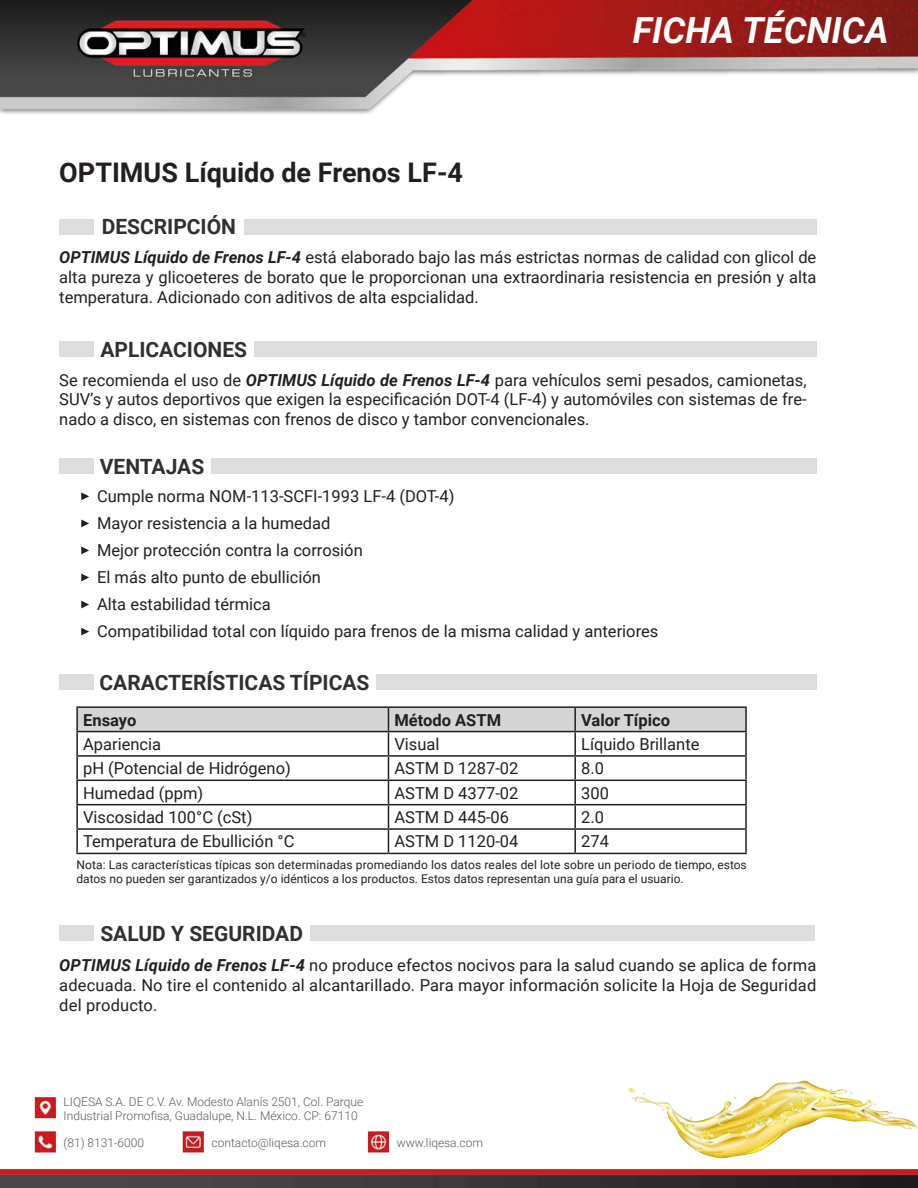
<style>
.page{position:relative;width:918px;height:1188px;background:#fff}
.page>*{position:absolute;margin:0;border:0;box-sizing:border-box;transform-origin:0 0}
.t1{font:italic 700 36px "Roboto";color:#fff}
.t2{font:700 27px "Roboto";color:#231f20}
.t3{font:700 21px "Roboto";color:#312f30}
.t4{font:16.5px/19.8px "Roboto";color:#231f20;text-align:justify}
.t5{font:700 16.5px "Roboto";color:#231f20}
.t6{font:12px/14.4px "Roboto";color:#231f20}
.t7{font:300 12px/14.4px "Roboto";color:#585b5c}
.s1{font-weight:700;font-style:italic}
</style>
<div class="page">
<img style="left:0;top:0;width:918px;height:1188px">
<div style="left:59px;top:219px;width:34px;height:15px;background:#ddd"></div>
<div style="left:244px;top:219px;width:572px;height:15px;background:#ddd"></div>
<div style="left:59px;top:341px;width:34px;height:16px;background:#ddd"></div>
<div style="left:254px;top:341px;width:562px;height:16px;background:#ddd"></div>
<div style="left:59px;top:458px;width:34px;height:16px;background:#ddd"></div>
<div style="left:211px;top:458px;width:605px;height:16px;background:#ddd"></div>
<svg style="left:81px;top:492px;width:8px;height:8px"></svg>
<svg style="left:81px;top:519px;width:8px;height:8px"></svg>
<svg style="left:81px;top:547px;width:8px;height:7px"></svg>
<svg style="left:81px;top:574px;width:8px;height:7px"></svg>
<svg style="left:81px;top:601px;width:8px;height:7px"></svg>
<svg style="left:81px;top:628px;width:8px;height:7px"></svg>
<div style="left:59px;top:675px;width:34px;height:15px;background:#ddd"></div>
<div style="left:376px;top:675px;width:440px;height:15px;background:#ddd"></div>
<div style="left:59px;top:925px;width:34px;height:16px;background:#ddd"></div>
<div style="left:310px;top:925px;width:505px;height:16px;background:#ddd"></div>
<hr style="left:76px;top:706px;width:312px;height:2px;background:#231f20">
<hr style="left:76px;top:708px;width:2px;height:23px;background:#231f20">
<hr style="left:388px;top:706px;width:187px;height:2px;background:#231f20">
<hr style="left:575px;top:706px;width:172px;height:2px;background:#231f20">
<hr style="left:745px;top:708px;width:2px;height:23px;background:#231f20">
<hr style="left:76px;top:731px;width:312px;height:1px;background:#231f20">
<hr style="left:76px;top:732px;width:2px;height:23px;background:#231f20">
<hr style="left:575px;top:731px;width:172px;height:1px;background:#231f20">
<hr style="left:745px;top:732px;width:2px;height:23px;background:#231f20">
<hr style="left:76px;top:755px;width:312px;height:2px;background:#231f20">
<hr style="left:76px;top:757px;width:2px;height:23px;background:#231f20">
<hr style="left:575px;top:755px;width:172px;height:2px;background:#231f20">
<hr style="left:745px;top:757px;width:2px;height:23px;background:#231f20">
<hr style="left:76px;top:780px;width:312px;height:1px;background:#231f20">
<hr style="left:76px;top:781px;width:2px;height:23px;background:#231f20">
<hr style="left:575px;top:780px;width:172px;height:1px;background:#231f20">
<hr style="left:745px;top:781px;width:2px;height:23px;background:#231f20">
<hr style="left:76px;top:804px;width:312px;height:1px;background:#231f20">
<hr style="left:76px;top:805px;width:2px;height:23px;background:#231f20">
<hr style="left:575px;top:804px;width:172px;height:1px;background:#231f20">
<hr style="left:745px;top:805px;width:2px;height:23px;background:#231f20">
<hr style="left:76px;top:828px;width:312px;height:2px;background:#231f20">
<hr style="left:76px;top:830px;width:2px;height:23px;background:#231f20">
<svg style="left:77px;top:707px;width:669px;height:146px"></svg>
<hr style="left:575px;top:828px;width:172px;height:2px;background:#231f20">
<hr style="left:574px;top:830px;width:2px;height:23px;background:#231f20">
<hr style="left:745px;top:830px;width:2px;height:23px;background:#231f20">
<hr style="left:76px;top:853px;width:312px;height:1px;background:#231f20">
<hr style="left:388px;top:853px;width:187px;height:1px;background:#231f20">
<hr style="left:575px;top:853px;width:172px;height:1px;background:#231f20">
<p class="t1" style="left:633px;top:5px;width:257px">FICHA TÉCNICA</p>
<p class="t2" style="left:59px;top:153px;width:405px">OPTIMUS Líquido de Frenos LF-4</p>
<p class="t3" style="left:102px;top:212px;width:136px">DESCRIPCIÓN</p>
<p class="t4" style="left:59px;top:247px;width:759px"><span class="s1">OPTIMUS Líquido de Frenos LF-4</span> está elaborado bajo las más estrictas normas de calidad con glicol de alta pureza y glicoeteres de borato que le proporcionan una extraordinaria resistencia en presión y alta temperatura. Adicionado con aditivos de alta espcialidad.</p>
<p class="t3" style="left:100px;top:335px;width:148px">APLICACIONES</p>
<p class="t4" style="left:59px;top:369px;width:749px">Se recomienda el uso de <span class="s1">OPTIMUS Líquido de Frenos LF-4</span> para vehículos semi pesados, camionetas, SUV’s y autos deportivos que exigen la especificación DOT-4 (LF-4) y automóviles con sistemas de fre&shy;nado a disco, en sistemas con frenos de disco y tambor convencionales.</p>
<p class="t3" style="left:100px;top:452px;width:106px">VENTAJAS</p>
<p class="t4" style="left:97px;top:485px;width:359px">Cumple norma NOM-113-SCFI-1993 LF-4 (DOT-4)</p>
<p class="t4" style="left:97px;top:512px;width:235px">Mayor resistencia a la humedad</p>
<p class="t4" style="left:97px;top:539px;width:267px">Mejor protección contra la corrosión</p>
<p class="t4" style="left:97px;top:566px;width:225px">El más alto punto de ebullición</p>
<p class="t4" style="left:97px;top:593px;width:175px">Alta estabilidad térmica</p>
<p class="t4" style="left:97px;top:620px;width:563px">Compatibilidad total con líquido para frenos de la misma calidad y anteriores</p>
<p class="t3" style="left:100px;top:668px;width:271px">CARACTERÍSTICAS TÍPICAS</p>
<p class="t5" style="left:83px;top:708px;width:55px">Ensayo</p>
<p class="t5" style="left:394px;top:708px;width:108px">Método ASTM</p>
<p class="t5" style="left:581px;top:708px;width:90px">Valor Típico</p>
<p class="t4" style="left:83px;top:734px;width:80px">Apariencia</p>
<p class="t4" style="left:394px;top:734px;width:47px">Visual</p>
<p class="t4" style="left:581px;top:734px;width:120px">Líquido Brillante</p>
<p class="t4" style="left:83px;top:758px;width:209px">pH (Potencial de Hidrógeno)</p>
<p class="t4" style="left:394px;top:758px;width:125px">ASTM D 1287-02</p>
<p class="t4" style="left:581px;top:758px;width:24px">8.0</p>
<p class="t4" style="left:83px;top:782px;width:122px">Humedad (ppm)</p>
<p class="t4" style="left:394px;top:782px;width:125px">ASTM D 4377-02</p>
<p class="t4" style="left:581px;top:782px;width:29px">300</p>
<p class="t4" style="left:83px;top:807px;width:171px">Viscosidad 100°C (cSt)</p>
<p class="t4" style="left:394px;top:807px;width:116px">ASTM D 445-06</p>
<p class="t4" style="left:581px;top:807px;width:24px">2.0</p>
<p class="t4" style="left:83px;top:831px;width:213px">Temperatura de Ebullición °C</p>
<p class="t4" style="left:394px;top:831px;width:125px">ASTM D 1120-04</p>
<p class="t4" style="left:581px;top:831px;width:29px">274</p>
<p class="t6" style="left:76px;top:857px;width:672px">Nota: Las características típicas son determinadas promediando los datos reales del lote sobre un periodo de tiempo, estos datos no pueden ser garantizados y/o idénticos a los productos. Estos datos representan una guía para el usuario.</p>
<p class="t3" style="left:100px;top:919px;width:204px">SALUD Y SEGURIDAD</p>
<p class="t4" style="left:59px;top:955px;width:759px"><span class="s1">OPTIMUS Líquido de Frenos LF-4</span> no produce efectos nocivos para la salud cuando se aplica de forma adecuada. No tire el contenido al alcantarillado. Para mayor información solicite la Hoja de Seguridad del producto.</p>
<p class="t7" style="left:64px;top:1094px;width:301px">LIQESA S.A. DE C.V. Av. Modesto Alanís 2501, Col. Parque<br>Industrial Promofisa, Guadalupe, N.L. México. CP: 67110</p>
<p class="t7" style="left:64px;top:1135px;width:82px">(81) 8131-6000</p>
<p class="t7" style="left:212px;top:1135px;width:116px">contacto@liqesa.com</p>
<p class="t7" style="left:397px;top:1135px;width:88px">www.liqesa.com</p>
</div>
